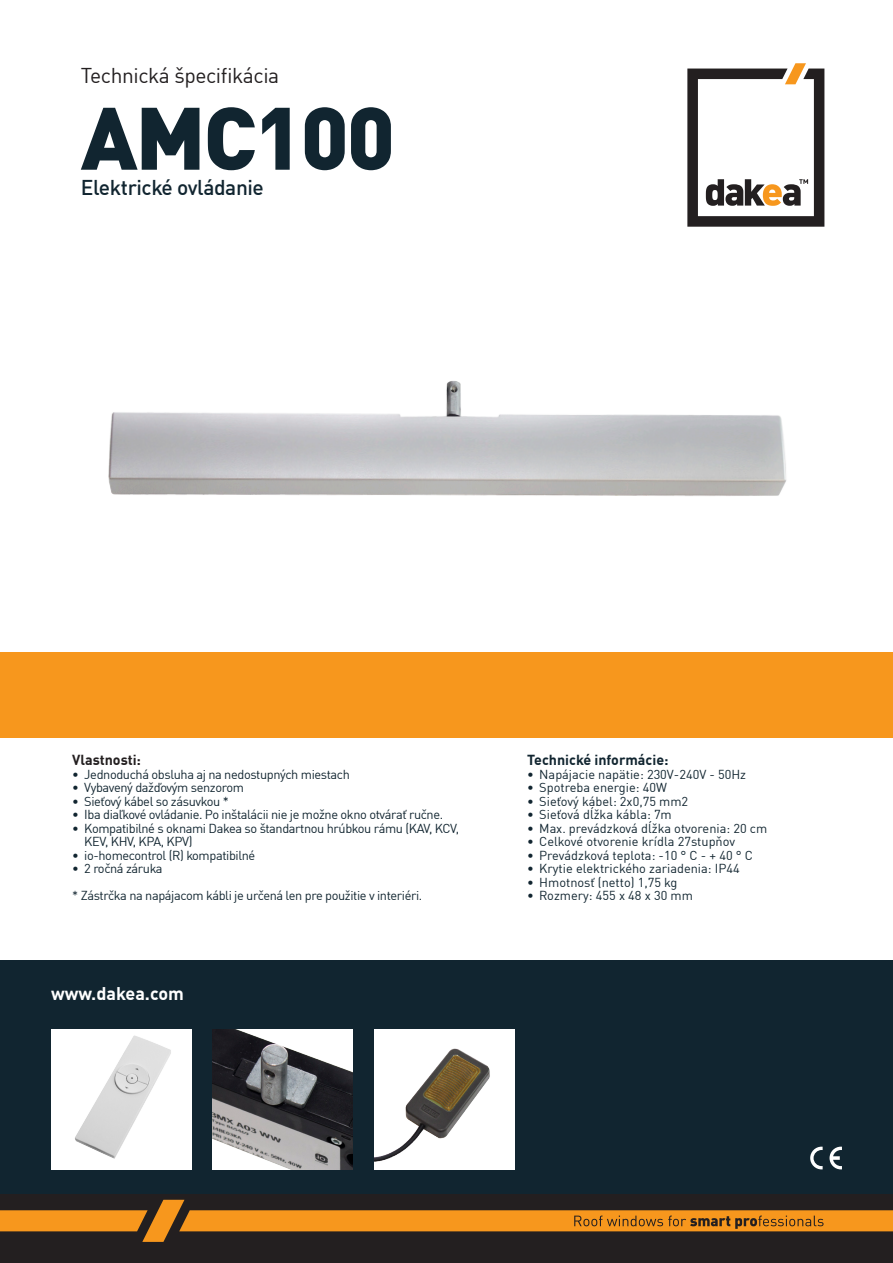
<style>
.page{position:relative;width:893px;height:1263px;background:#fff}
.page>*{position:absolute;margin:0;border:0;box-sizing:border-box;transform-origin:0 0}
.t1{font:900 87px "DIN Offc Pro";letter-spacing:-.025em;color:#112530}
.t2{font:21px "DIN Offc Pro";letter-spacing:-.02em;color:#231f20}
.t3{font:500 21px "DIN Offc Pro";letter-spacing:-.02em;color:#112530}
.t4{font:700 18px "DIN Offc Pro";color:#fff}
.t5{font:700 14.25px "DIN Offc Pro";color:#112530}
.t6{font:700 14.25px "DIN Offc Pro";color:#231f20}
.t7{font:12.75px/13.5px "DIN Offc Pro";letter-spacing:-.03em;color:#112530}
.t8{font:12.75px "DIN Offc Pro";color:#112530}
</style>
<div class="page">
<div style="left:0;top:1179px;width:893px;height:84px;background:#231f20"></div>
<svg style="left:0;top:1200px;width:893px;height:42px"></svg>
<svg style="left:687px;top:63px;width:137px;height:164px"></svg>
<div style="left:0;top:960px;width:893px;height:234px;background:#112530"></div>
<img style="left:213px;top:1029px;width:140px;height:140px">
<img style="left:374px;top:1029px;width:140px;height:140px">
<img style="left:51px;top:1029px;width:140px;height:140px">
<svg style="left:810px;top:1147px;width:13px;height:22px"></svg>
<svg style="left:829px;top:1147px;width:13px;height:22px"></svg>
<div style="left:0;top:653px;width:893px;height:85px;background:#f7971d"></div>
<img style="left:108px;top:381px;width:679px;height:115px">
<h2 class="t2" style="left:81px;top:59px;width:200px">Technická špecifikácia</h2>
<p class="t1" style="left:81px;top:63px;width:316px">AMC100</p>
<p class="t3" style="left:81px;top:170px;width:185px">Elektrické ovládanie</p>
<p class="t6" style="left:72px;top:748px;width:70px">Vlastnosti:</p>
<p class="t7" style="left:72px;top:766px;width:279px">• Jednoduchá obsluha aj na nedostupných miestach</p>
<p class="t7" style="left:72px;top:780px;width:173px">• Vybavený dažďovým senzorom</p>
<p class="t7" style="left:72px;top:793px;width:158px">• Sieťový kábel so zásuvkou *</p>
<p class="t7" style="left:72px;top:807px;width:372px">• Iba diaľkové ovládanie. Po inštalácii nie je možne okno otvárať ručne.</p>
<p class="t7" style="left:84px;top:820px;width:376px;text-indent:-12px">• Kompatibilné s oknami Dakea so štandartnou hrúbkou rámu (KAV, KCV,<br>KEV, KHV, KPA, KPV)</p>
<p class="t7" style="left:72px;top:847px;width:185px">• io-homecontrol (R) kompatibilné</p>
<p class="t7" style="left:72px;top:861px;width:92px">• 2 ročná záruka</p>
<p class="t7" style="left:72px;top:888px;width:352px">* Zástrčka na napájacom kábli je určená len pre použitie v interiéri.</p>
<p class="t4" style="left:51px;top:979px;width:134px">www.dakea.com</p>
<p class="t5" style="left:527px;top:748px;width:143px">Technické informácie:</p>
<p class="t8" style="left:527px;top:764px;width:220px">• Napájacie napätie: 230V-240V - 50Hz</p>
<p class="t8" style="left:527px;top:778px;width:141px">• Spotreba energie: 40W</p>
<p class="t8" style="left:527px;top:791px;width:162px">• Sieťový kábel: 2x0,75 mm2</p>
<p class="t8" style="left:527px;top:805px;width:146px">• Sieťová dĺžka kábla: 7m</p>
<p class="t8" style="left:527px;top:818px;width:242px">• Max. prevádzková dĺžka otvorenia: 20 cm</p>
<p class="t8" style="left:527px;top:832px;width:209px">• Celkové otvorenie krídla 27stupňov</p>
<p class="t8" style="left:527px;top:845px;width:227px">• Prevádzková teplota: -10 ° C - + 40 ° C</p>
<p class="t8" style="left:527px;top:859px;width:214px">• Krytie elektrického zariadenia: IP44</p>
<p class="t8" style="left:527px;top:872px;width:152px">• Hmotnosť (netto) 1,75 kg</p>
<p class="t8" style="left:527px;top:886px;width:167px">• Rozmery: 455 x 48 x 30 mm</p>
</div>
